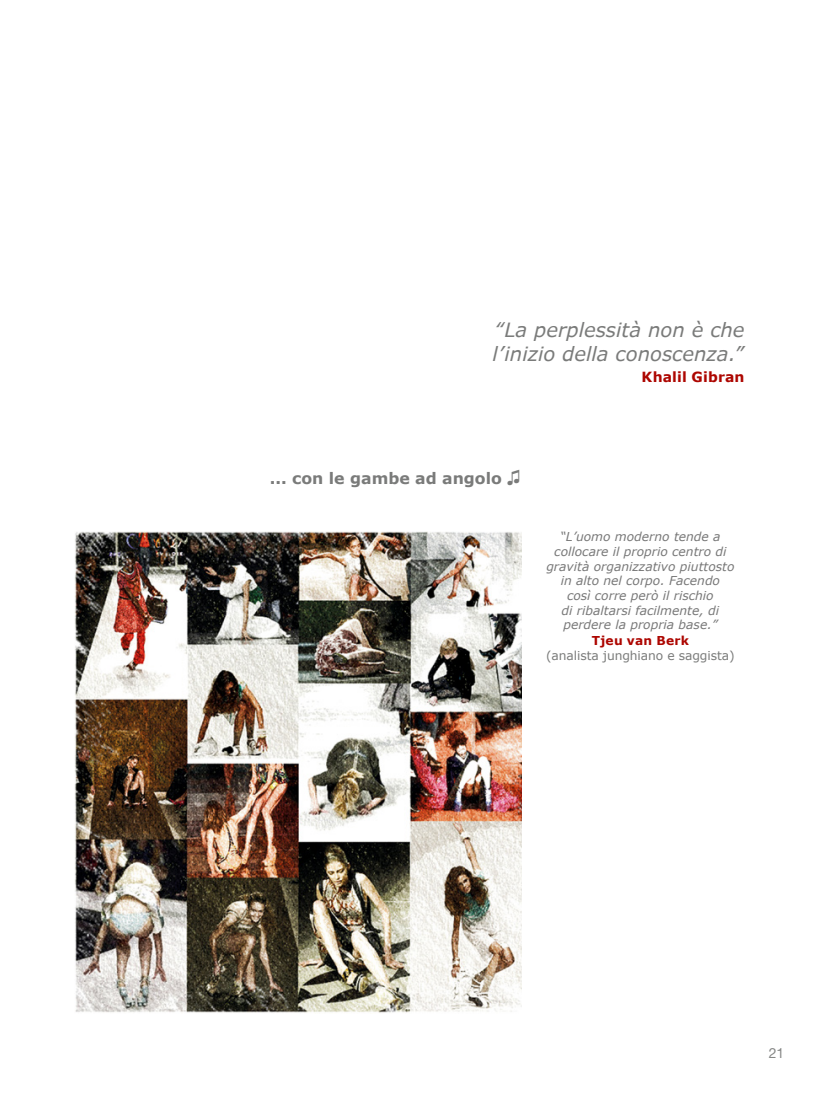
<style>
.page{position:relative;width:834px;height:1112px;background:#fff}
.page>*{position:absolute;margin:0;border:0;box-sizing:border-box;transform-origin:0 0}
.t1{font:italic 19.6px/23.4px "Verdana Pro";color:#7a7b7a}
.t2{font:700 15.75px "Verdana";color:#7a7b7a}
.t3{font:700 14px "Verdana";letter-spacing:.01em;color:#ad0600}
.t4{font:14px "Helvetica Neue LT Std";color:#868786}
.t5{font:italic 12.25px/14.7px "Verdana";color:#787878;text-align:center}
.t6{font:12.25px "Verdana";letter-spacing:-.005em;color:#7a7b7a}
.t7{font:700 12.25px "Verdana";letter-spacing:.02em;color:#ad0600}
.s1{font-family:"Times New Roman";font-size:19.25px}
</style>
<div class="page">
<img style="left:74px;top:531px;width:447px;height:481px">
<h1 class="t1" style="left:492px;top:319px;width:253px">“La perplessità non è che l’inizio della conoscenza.”</h1>
<p class="t3" style="left:641px;top:367px;width:105px">Khalil Gibran</p>
<p class="t2" style="left:270px;top:467px;width:253px">... con le gambe ad angolo <span class="s1">♫</span></p>
<p class="t5" style="left:546px;top:529px;width:189px">“L’uomo moderno tende a collocare il proprio centro di gravità organizzativo piuttosto in alto nel corpo. Facendo<br>così corre però il rischio<br>di ribaltarsi facilmente, di perdere la propria base.”</p>
<p class="t7" style="left:591px;top:632px;width:99px">Tjeu van Berk</p>
<p class="t6" style="left:546px;top:647px;width:190px">(analista junghiano e saggista)</p>
<p class="t4" style="left:768px;top:1044px;width:17px">21</p>
</div>
